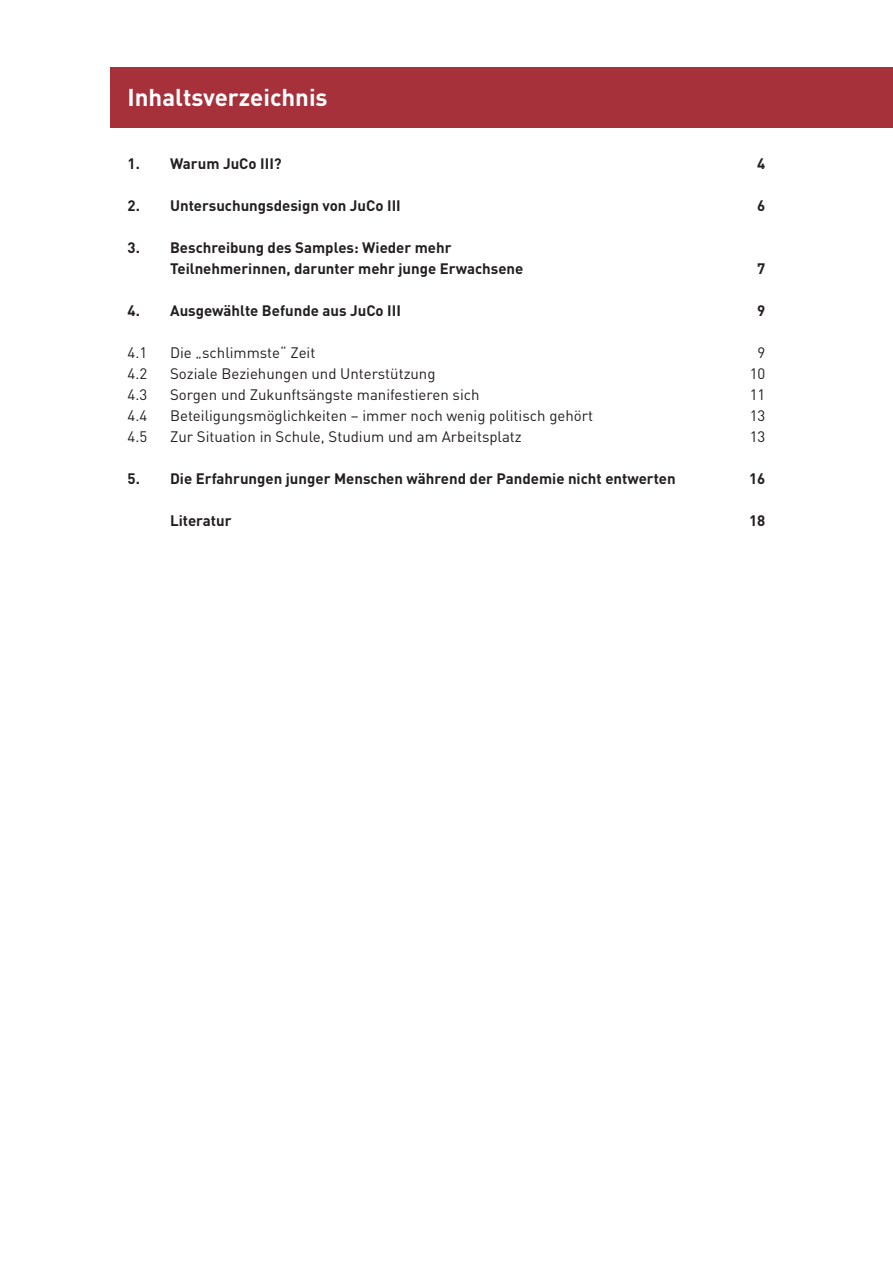
<style>
.page{position:relative;width:893px;height:1263px;background:#fff}
.page>*{position:absolute;margin:0;border:0;box-sizing:border-box;transform-origin:0 0}
.Inhaltsverzeichnisüb{font:700 24px "DIN Pro";color:#fff}
.t1{font:700 15px/21px "DIN Pro";color:#231f20}
.t2{font:15px "DIN Pro";color:#231f20}
</style>
<div class="page">
<div style="left:111px;top:67px;width:782px;height:60px;background:#a7313b"></div>
<p class="Inhaltsverzeichnisüb" style="left:128px;top:78px;width:202px">Inhaltsverzeichnis</p>
<p class="t1" style="left:128px;top:152px;width:156px">1. Warum JuCo III?</p>
<p class="t1" style="left:757px;top:152px;width:10px">4</p>
<p class="t1" style="left:128px;top:194px;width:275px">2. Untersuchungsdesign von JuCo III</p>
<p class="t1" style="left:757px;top:194px;width:10px">6</p>
<p class="t1" style="left:170px;top:236px;width:355px;text-indent:-43px">3. Beschreibung des Samples: Wieder mehr<br>Teilnehmerinnen, darunter mehr junge Erwachsene</p>
<p class="t1" style="left:757px;top:257px;width:10px">7</p>
<p class="t1" style="left:128px;top:299px;width:275px">4. Ausgewählte Befunde aus JuCo III</p>
<p class="t1" style="left:757px;top:299px;width:10px">9</p>
<p class="t2" style="left:128px;top:341px;width:21px">4.1</p>
<p class="t2" style="left:170px;top:341px;width:147px">Die „schlimmste“ Zeit</p>
<p class="t2" style="left:758px;top:341px;width:9px">9</p>
<p class="t2" style="left:128px;top:362px;width:21px">4.2</p>
<p class="t2" style="left:170px;top:362px;width:267px">Soziale Beziehungen und Unterstützung</p>
<p class="t2" style="left:750px;top:362px;width:17px">10</p>
<p class="t2" style="left:128px;top:383px;width:21px">4.3</p>
<p class="t2" style="left:170px;top:383px;width:311px">Sorgen und Zukunftsängste manifestieren sich</p>
<p class="t2" style="left:750px;top:383px;width:17px">11</p>
<p class="t2" style="left:128px;top:404px;width:21px">4.4</p>
<p class="t2" style="left:170px;top:404px;width:424px">Beteiligungsmöglichkeiten – immer noch wenig politisch gehört</p>
<p class="t2" style="left:750px;top:404px;width:17px">13</p>
<p class="t2" style="left:128px;top:425px;width:21px">4.5</p>
<p class="t2" style="left:170px;top:425px;width:353px">Zur Situation in Schule, Studium und am Arbeitsplatz</p>
<p class="t2" style="left:750px;top:425px;width:17px">13</p>
<p class="t1" style="left:128px;top:467px;width:550px">5. Die Erfahrungen junger Menschen während der Pandemie nicht entwerten</p>
<p class="t1" style="left:749px;top:467px;width:18px">16</p>
<p class="t1" style="left:170px;top:509px;width:63px">Literatur</p>
<p class="t1" style="left:749px;top:509px;width:18px">18</p>
</div>
